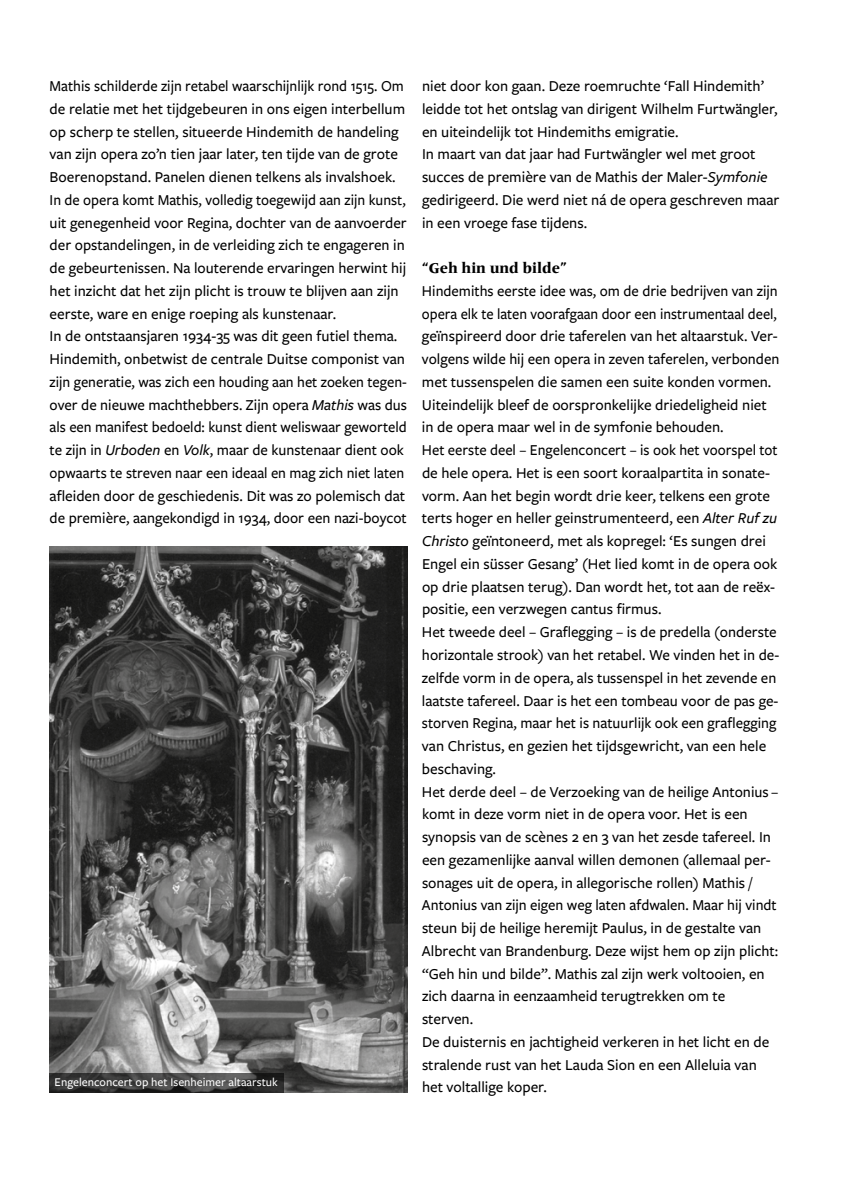
<style>
.page{position:relative;width:844px;height:1191px;background:#fff}
.page>*{position:absolute;margin:0;border:0;box-sizing:border-box;transform-origin:0 0}
.t1{font:500 15.75px/22.8px "Freight Sans Pro";color:#000}
.t2{font:500 15.75px/22.8px "Freight Sans Pro";color:#000;scale:.96 1}
.t3{font:800 14.88px "Frutiger Serif LT Pro";color:#000}
.t4{font:500 12.25px "Freight Sans Pro";color:#fff}
.s1{font-style:italic}
</style>
<div class="page">
<img style="left:50px;top:546px;width:357px;height:546px">
<svg style="left:50px;top:1072px;width:234px;height:20px;background:#3f3f3f"></svg>
<p class="t2" style="left:50px;top:74px;width:374px">Mathis schilderde zijn retabel waarschijnlijk rond 1515. Om de relatie met het tijdgebeuren in ons eigen interbellum op scherp te stellen, situeerde Hindemith de handeling van zijn opera zo’n tien jaar later, ten tijde van de grote Boerenopstand. Panelen dienen telkens als invalshoek.<br>In de opera komt Mathis, volledig toegewijd aan zijn kunst, uit genegenheid voor Regina, dochter van de aanvoerder der opstandelingen, in de verleiding zich te engageren in de gebeurtenissen. Na louterende ervaringen herwint hij het inzicht dat het zijn plicht is trouw te blijven aan zijn eerste, ware en enige roeping als kunstenaar.<br>In de ontstaansjaren 1934-35 was dit geen futiel thema.<br>Hindemith, onbetwist de centrale Duitse componist van zijn generatie, was zich een houding aan het zoeken tegen&shy;over de nieuwe machthebbers. Zijn opera <span class="s1">Mathis</span> was dus als een manifest bedoeld: kunst dient weliswaar geworteld te zijn in <span class="s1">Urboden</span> en <span class="s1">Volk</span>, maar de kunstenaar dient ook opwaarts te streven naar een ideaal en mag zich niet laten afleiden door de geschiedenis. Dit was zo polemisch dat de première, aangekondigd in 1934, door een nazi-boycot</p>
<p class="t1" style="left:422px;top:74px;width:359px">niet door kon gaan. Deze roemruchte ‘Fall Hindemith’ leidde tot het ontslag van dirigent Wilhelm Furtwängler, en uiteindelijk tot Hindemiths emigratie.<br>In maart van dat jaar had Furtwängler wel met groot succes de première van de Mathis der Maler-<span class="s1">Symfonie </span>gedirigeerd. Die werd niet ná de opera geschreven maar in een vroege fase tijdens.</p>
<p class="t3" style="left:422px;top:259px;width:146px">“Geh hin und bilde”</p>
<p class="t1" style="left:422px;top:279px;width:359px">Hindemiths eerste idee was, om de drie bedrijven van zijn opera elk te laten voorafgaan door een instrumentaal deel, geïnspireerd door drie taferelen van het altaarstuk. Ver&shy;volgens wilde hij een opera in zeven taferelen, verbonden met tussenspelen die samen een suite konden vormen.<br>Uiteindelijk bleef de oorspronkelijke driedeligheid niet in de opera maar wel in de symfonie behouden.<br>Het eerste deel – Engelenconcert – is ook het voorspel tot de hele opera. Het is een soort koraalpartita in sonate&shy;vorm. Aan het begin wordt drie keer, telkens een grote terts hoger en heller geinstrumenteerd, een <span class="s1">Alter Ruf zu Christo</span> geïntoneerd, met als kopregel: ‘Es sungen drei Engel ein süsser Gesang’ (Het lied komt in de opera ook op drie plaatsen terug). Dan wordt het, tot aan de reëx&shy;positie, een verzwegen cantus firmus.<br>Het tweede deel – Graflegging – is de predella (onderste horizontale strook) van het retabel. We vinden het in de&shy;zelfde vorm in de opera, als tussenspel in het zevende en laatste tafereel. Daar is het een tombeau voor de pas ge&shy;storven Regina, maar het is natuurlijk ook een graflegging van Christus, en gezien het tijdsgewricht, van een hele beschaving.<br>Het derde deel – de Verzoeking van de heilige Antonius – komt in deze vorm niet in de opera voor. Het is een synopsis van de scènes 2 en 3 van het zesde tafereel. In een gezamenlijke aanval willen demonen (allemaal per&shy;sonages uit de opera, in allegorische rollen) Mathis / Antonius van zijn eigen weg laten afdwalen. Maar hij vindt steun bij de heilige heremijt Paulus, in de gestalte van Albrecht van Brandenburg. Deze wijst hem op zijn plicht: “Geh hin und bilde”. Mathis zal zijn werk voltooien, en zich daarna in eenzaamheid terugtrekken om te sterven.<br>De duisternis en jachtigheid verkeren in het licht en de stralende rust van het Lauda Sion en een Alleluia van het voltallige koper.</p>
<p class="t4" style="left:55px;top:1073px;width:225px">Engelenconcert op het Isenheimer altaarstuk</p>
</div>
